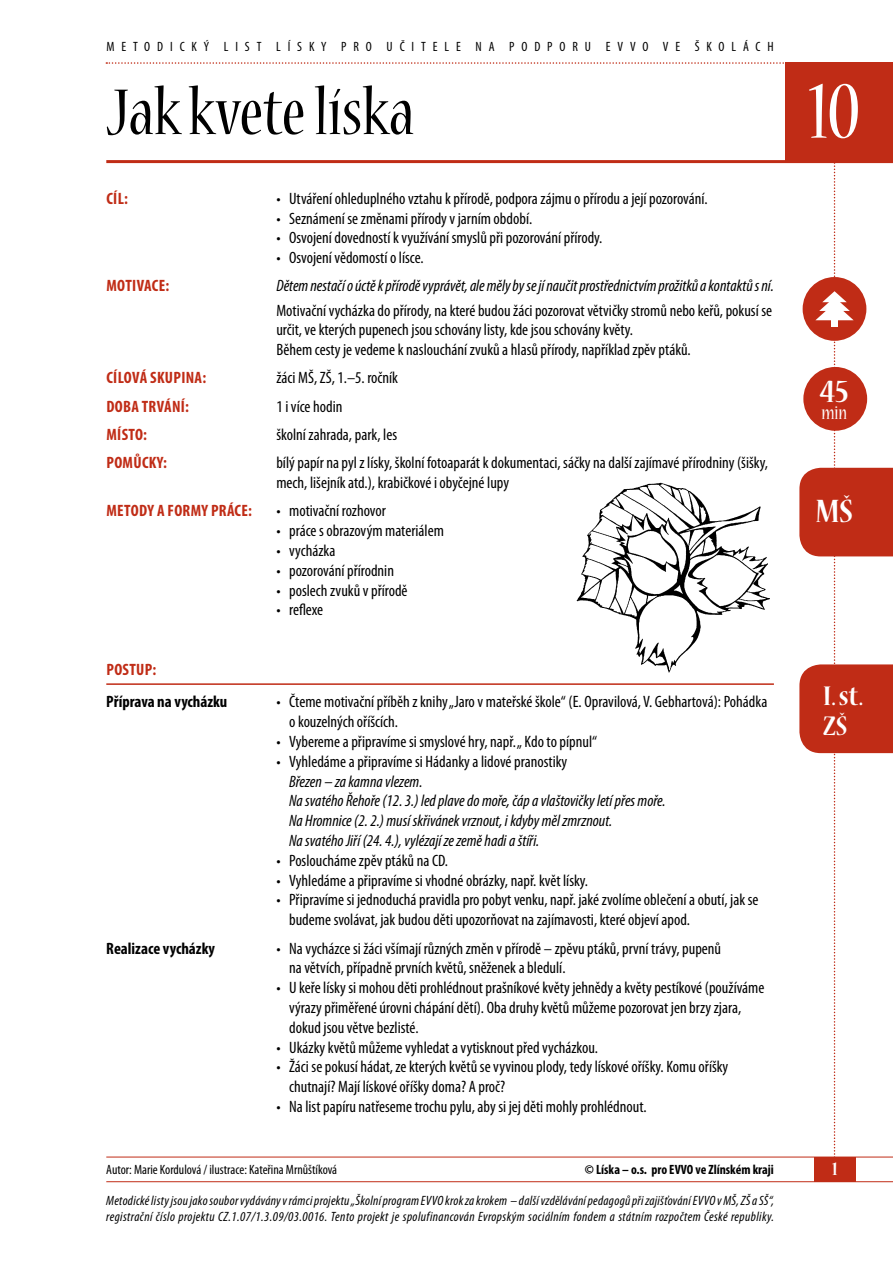
<style>
.page{position:relative;width:893px;height:1263px;background:#fff}
.page>*{position:absolute;margin:0;border:0;box-sizing:border-box;transform-origin:0 0}
.t1{font:condensed 90px "Nueva Std";color:#fff}
.t2{font:condensed 72px "Nueva Std";color:#000}
.t3{font:700 condensed 36px "Nueva Std";color:#fff}
.t4{font:700 condensed 30px/30px "Nueva Std";color:#fff}
.t5{font:condensed 21px "Nueva Std";color:#fff}
.t6{font:700 condensed 21px "Nueva Std";color:#fff}
.t7{font:condensed 16.5px/19.8px "Myriad Pro";color:#000}
.t8{font:italic condensed 16.5px/19.8px "Myriad Pro";color:#000}
.t9{font:700 condensed 16.5px "Myriad Pro";letter-spacing:.02em;color:#c02c16}
.t10{font:700 condensed 16.5px "Myriad Pro";color:#000}
.t11{font:italic condensed 13.5px/16.2px "Myriad Pro";letter-spacing:.02em;color:#000}
.t12{font:condensed 13.5px "Myriad Pro";color:#000}
.t13{font:condensed 13.5px "Myriad Pro";letter-spacing:.51em;color:#000}
.t14{font:700 condensed 13.5px "Myriad Pro";color:#000}
</style>
<div class="page">
<hr style="left:106px;top:1181px;width:787px;height:1px;background:#c02c16">
<hr style="left:106px;top:1157px;width:787px;height:1px;background:#c02c16">
<div style="left:814px;top:1157px;width:41px;height:24px;background:#c02c16"></div>
<svg style="left:799px;top:163px;width:94px;height:1017px"></svg>
<div style="left:831px;top:319px;width:7px;height:8px;background:#fff"></div>
<div style="left:803px;top:367px;width:64px;height:64px;background:#c02c16;border-radius:50%"></div>
<hr style="left:106px;top:160px;width:787px;height:3px;background:#c02c16">
<svg style="left:106px;top:62px;width:787px;height:2px"></svg>
<hr style="left:106px;top:683px;width:668px;height:2px;background:#c02c16">
<div style="left:785px;top:63px;width:108px;height:99px;background:#c02c16"></div>
<img style="left:576px;top:482px;width:194px;height:191px">
<p class="t13" style="left:106px;top:38px;width:669px">Metodický list Lísky pro učitele na podporu EVVO ve školách</p>
<h2 class="t2" style="left:107px;top:80px;width:309px">Jak kvete líska</h2>
<p class="t9" style="left:106px;top:188px;width:23px">CÍL:</p>
<p class="t7" style="left:276px;top:188px;width:433px">• Utváření ohleduplného vztahu k přírodě, podpora zájmu o přírodu a její pozorování.</p>
<p class="t7" style="left:276px;top:208px;width:257px">• Seznámení se změnami přírody v jarním období.</p>
<p class="t7" style="left:276px;top:228px;width:328px">• Osvojení dovedností k využívání smyslů při pozorování přírody.</p>
<p class="t7" style="left:276px;top:248px;width:149px">• Osvojení vědomostí o lísce.</p>
<p class="t9" style="left:106px;top:276px;width:64px">MOTIVACE:</p>
<p class="t8" style="left:276px;top:276px;width:499px">Dětem nestačí o úctě k přírodě vyprávět, ale měly by se jí naučit prostřednictvím prožitků a kontaktů s ní.</p>
<p class="t7" style="left:276px;top:300px;width:497px">Motivační vycházka do přírody, na které budou žáci pozorovat větvičky stromů nebo keřů, pokusí se určit, ve kterých pupenech jsou schovány listy, kde jsou schovány květy.<br>Během cesty je vedeme k naslouchání zvuků a hlasů přírody, například zpěv ptáků.</p>
<p class="t9" style="left:106px;top:368px;width:101px">CÍLOVÁ SKUPINA:</p>
<p class="t7" style="left:276px;top:368px;width:123px">žáci MŠ, ZŠ, 1.–5. ročník</p>
<p class="t9" style="left:106px;top:396px;width:84px">DOBA TRVÁNÍ:</p>
<p class="t7" style="left:276px;top:396px;width:68px">1 i více hodin</p>
<p class="t9" style="left:106px;top:424px;width:42px">MÍSTO:</p>
<p class="t7" style="left:276px;top:424px;width:122px">školní zahrada, park, les</p>
<p class="t9" style="left:106px;top:452px;width:62px">POMŮCKY:</p>
<p class="t7" style="left:276px;top:453px;width:493px">bílý papír na pyl z lísky, školní fotoaparát k dokumentaci, sáčky na další zajímavé přírodniny (šišky, mech, lišejník atd.), krabičkové i obyčejné lupy</p>
<p class="t9" style="left:106px;top:501px;width:147px">METODY A FORMY PRÁCE:</p>
<p class="t7" style="left:276px;top:501px;width:111px">• motivační rozhovor</p>
<p class="t7" style="left:276px;top:521px;width:169px">• práce s obrazovým materiálem</p>
<p class="t7" style="left:276px;top:540px;width:61px">• vycházka</p>
<p class="t7" style="left:276px;top:560px;width:119px">• pozorování přírodnin</p>
<p class="t7" style="left:276px;top:580px;width:133px">• poslech zvuků v přírodě</p>
<p class="t7" style="left:276px;top:600px;width:48px">• reflexe</p>
<p class="t9" style="left:106px;top:659px;width:51px">POSTUP:</p>
<p class="t10" style="left:106px;top:692px;width:123px">PŘÍPRAVA NA VYCHÁZKU</p>
<p class="t7" style="left:289px;top:692px;width:480px;text-indent:-13px">• Čteme motivační příběh z knihy„Jaro v mateřské škole“ (E. Opravilová, V. Gebhartová): Pohádka o kouzelných oříšcích.</p>
<p class="t7" style="left:276px;top:731px;width:322px">• Vybereme a připravíme si smyslové hry, např.„ Kdo to pípnul“</p>
<p class="t7" style="left:276px;top:751px;width:292px">• Vyhledáme a připravíme si Hádanky a lidové pranostiky</p>
<p class="t8" style="left:289px;top:771px;width:378px">Březen – za kamna vlezem.<br>Na svatého Řehoře (12. 3.) led plave do moře, čáp a vlaštovičky letí přes moře.<br>Na Hromnice (2. 2.) musí skřivánek vrznout, i kdyby měl zmrznout.<br>Na svatého Jiří (24. 4.), vylézají ze země hadi a štíři.</p>
<p class="t7" style="left:276px;top:850px;width:173px">• Posloucháme zpěv ptáků na CD.</p>
<p class="t7" style="left:276px;top:870px;width:313px">• Vyhledáme a připravíme si vhodné obrázky, např. květ lísky.</p>
<p class="t7" style="left:289px;top:890px;width:471px;text-indent:-13px">• Připravíme si jednoduchá pravidla pro pobyt venku, např. jaké zvolíme oblečení a obutí, jak se budeme svolávat, jak budou děti upozorňovat na zajímavosti, které objeví apod.</p>
<p class="t10" style="left:106px;top:938px;width:110px">REALIZACE VYCHÁZKY</p>
<p class="t7" style="left:289px;top:938px;width:433px;text-indent:-13px">• Na vycházce si žáci všímají různých změn v přírodě – zpěvu ptáků, první trávy, pupenů na větvích, případně prvních květů, sněženek a bledulí.</p>
<p class="t7" style="left:289px;top:977px;width:477px;text-indent:-13px">• U keře lísky si mohou děti prohlédnout prašníkové květy jehnědy a květy pestíkové (používáme výrazy přiměřené úrovni chápání dětí). Oba druhy květů můžeme pozorovat jen brzy zjara, dokud jsou větve bezlisté.</p>
<p class="t7" style="left:276px;top:1037px;width:323px">• Ukázky květů můžeme vyhledat a vytisknout před vycházkou.</p>
<p class="t7" style="left:289px;top:1057px;width:441px;text-indent:-13px">• Žáci se pokusí hádat, ze kterých květů se vyvinou plody, tedy lískové oříšky. Komu oříšky chutnají? Mají lískové oříšky doma? A proč?</p>
<p class="t7" style="left:276px;top:1096px;width:372px">• Na list papíru natřeseme trochu pylu, aby si jej děti mohly prohlédnout.</p>
<p class="t12" style="left:106px;top:1161px;width:232px">Autor: Marie Kordulová / ilustrace: Kateřina Mrnůštíková</p>
<p class="t14" style="left:585px;top:1161px;width:191px">© LÍSKA – O.S. PRO EVVO VE ZLÍNSKÉM KRAJI</p>
<p class="t11" style="left:106px;top:1192px;width:669px">Metodické listy jsou jako soubor vydávány v rámci projektu „Školní program EVVO krok za krokem – další vzdělávání pedagogů při zajišťování EVVO v MŠ, ZŠ a SŠ“, registrační číslo projektu CZ.1.07/1.3.09/03.0016. Tento projekt je spolufinancován Evropským sociálním fondem a státním rozpočtem České republiky.</p>
<h1 class="t1" style="left:809px;top:70px;width:54px">10</h1>
<h3 class="t3" style="left:820px;top:375px;width:30px">45</h3>
<p class="t5" style="left:821px;top:403px;width:27px">min</p>
<h3 class="t3" style="left:816px;top:495px;width:39px">MŠ</h3>
<h3 class="t4" style="left:823px;top:682px;width:42px">I. st.<br>ZŠ</h3>
<p class="t6" style="left:832px;top:1159px;width:7px">1</p>
</div>
